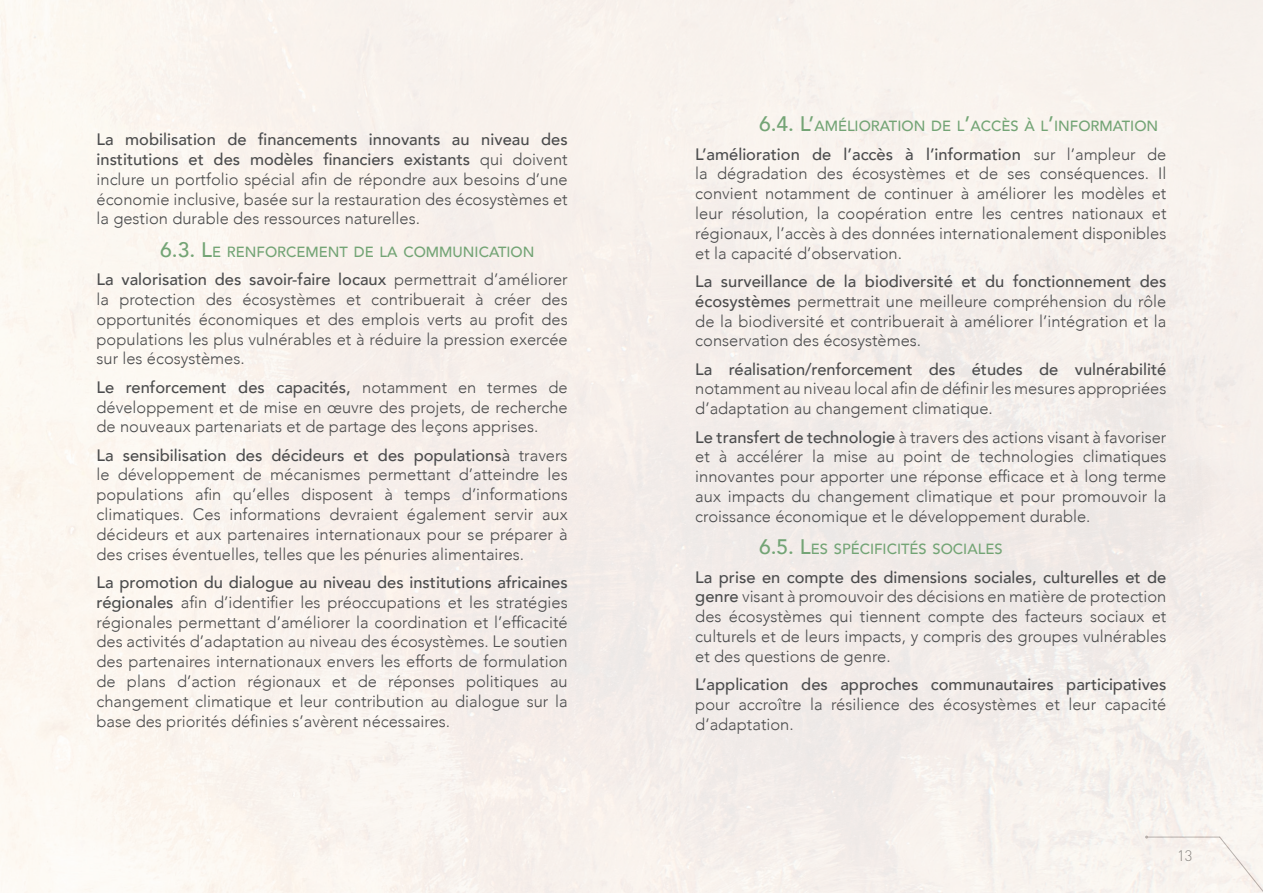
<style>
.page{position:relative;width:1263px;height:893px;background:#fff}
.page>*{position:absolute;margin:0;border:0;box-sizing:border-box;transform-origin:0 0}
.t1{font:300 16.5px/19.8px "Avenir";color:#4b4c4d;text-align:justify}
.t2{font:500 16.5px "Avenir";color:#4b4c4d}
.t3{font:300 15px "DIN Pro";color:#4b4c4d}
.t4{font:500 14.7px "Avenir";color:#73a475}
.s1{font-weight:500}
.s2{font-size:21px}
.s3{font-weight:400}
</style>
<div class="page">
<p class="t1" style="left:97px;top:130px;width:473px"><span class="s1">La mobilisation de financements innovants au niveau des institutions et des modèles financiers existants</span> qui doivent inclure un portfolio spécial afin de répondre aux besoins d’une économie inclusive, basée sur la restauration des écosystèmes et la gestion durable des ressources naturelles.</p>
<p class="t4" style="left:160px;top:239px;width:376px"><span class="s2">6.3. L</span>E RENFORCEMENT DE LA COMMUNICATION</p>
<p class="t1" style="left:97px;top:270px;width:473px"><span class="s1">La valorisation des savoir-faire locaux</span> permettrait d’améliorer la protection des écosystèmes et contribuerait à créer des opportunités économiques et des emplois verts au profit des populations les plus vulnérables et à réduire la pression exercée sur les écosystèmes.</p>
<p class="t1" style="left:97px;top:377px;width:473px"><span class="s1">Le renforcement des capacités,</span> notamment en termes de développement et de mise en œuvre des projets, de recherche de nouveaux partenariats et de partage des leçons apprises.</p>
<p class="t1" style="left:97px;top:445px;width:473px"><span class="s1">La sensibilisation des décideurs et des populations</span><span class="s3">à</span> travers le développement de mécanismes permettant d’atteindre les populations afin qu’elles disposent à temps d’informations climatiques. Ces informations devraient également servir aux décideurs et aux partenaires internationaux pour se préparer à des crises éventuelles, telles que les pénuries alimentaires.</p>
<p class="t1" style="left:97px;top:572px;width:473px"><span class="s1">La promotion du dialogue au niveau des institutions africaines régionales</span> afin d’identifier les préoccupations et les stratégies régionales permettant d’améliorer la coordination et l’efficacité des activités d’adaptation au niveau des écosystèmes. Le soutien des partenaires internationaux envers les efforts de formulation de plans d’action régionaux et de réponses politiques au changement climatique et leur contribution au dialogue sur la base des priorités définies s’avèrent nécessaires.</p>
<p class="t4" style="left:759px;top:113px;width:401px"><span class="s2">6.4. L’</span>AMÉLIORATION DE L<span class="s2">’</span>ACCÈS À L<span class="s2">’</span>INFORMATION</p>
<p class="t1" style="left:695px;top:144px;width:473px"><span class="s1">L’amélioration de l’accès à l’information</span> sur l’ampleur de la dégradation des écosystèmes et de ses conséquences. Il convient notamment de continuer à améliorer les modèles et leur résolution, la coopération entre les centres nationaux et régionaux, l’accès à des données internationalement disponibles et la capacité d’observation.</p>
<p class="t1" style="left:695px;top:271px;width:473px"><span class="s1">La surveillance de la biodiversité et du fonctionnement des écosystèmes</span> permettrait une meilleure compréhension du rôle de la biodiversité et contribuerait à améliorer l’intégration et la conservation des écosystèmes.</p>
<p class="t2" style="left:695px;top:355px;width:473px">La réalisation/renforcement des études de vulnérabilité</p>
<p class="t1" style="left:695px;top:379px;width:473px">notamment au niveau local afin de définir les mesures appropriées d’adaptation au changement climatique.</p>
<p class="t1" style="left:695px;top:427px;width:473px"><span class="s1">Le transfert de technologie</span> à travers des actions visant à favoriser et à accélérer la mise au point de technologies climatiques innovantes pour apporter une réponse efficace et à long terme aux impacts du changement climatique et pour promouvoir la croissance économique et le développement durable.</p>
<p class="t4" style="left:759px;top:536px;width:245px"><span class="s2">6.5. L</span>ES SPÉCIFICITÉS SOCIALES</p>
<p class="t1" style="left:695px;top:567px;width:473px"><span class="s1">La prise en compte des dimensions sociales, culturelles et de genre</span> visant à promouvoir des décisions en matière de protection des écosystèmes qui tiennent compte des facteurs sociaux et culturels et de leurs impacts, y compris des groupes vulnérables et des questions de genre.</p>
<p class="t2" style="left:695px;top:670px;width:473px">L’application des approches communautaires participatives</p>
<p class="t1" style="left:695px;top:694px;width:473px">pour accroître la résilience des écosystèmes et leur capacité d’adaptation.</p>
<p class="t3" style="left:1177px;top:845px;width:17px">13</p>
</div>
